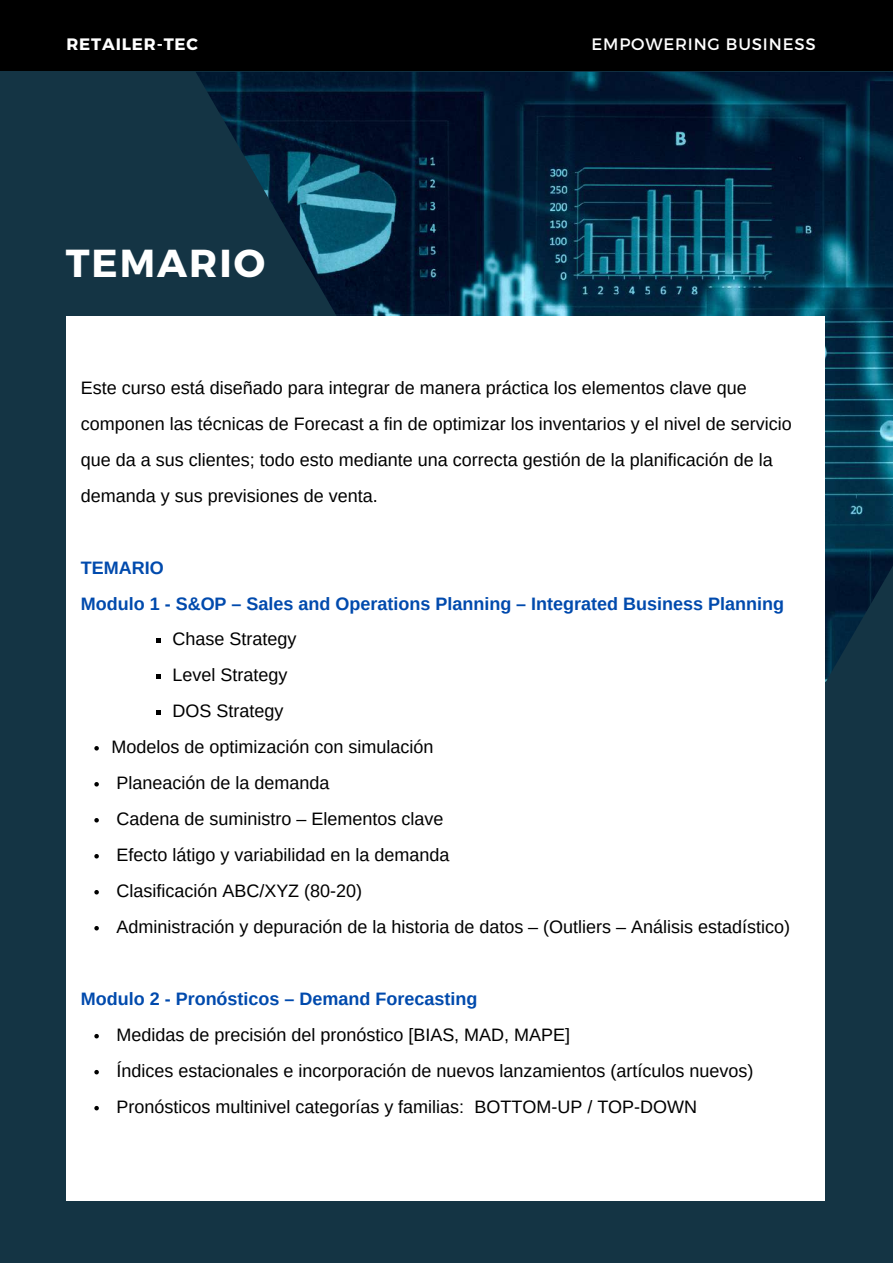
<style>
.page{position:relative;width:893px;height:1264px;background:#fff}
.page>*{position:absolute;margin:0;border:0;box-sizing:border-box;transform-origin:0 0}
.t1{font:700 39px "Montserrat";letter-spacing:.05em;color:#fff}
.t2{font:18px/36px "Arimo";color:#000}
.t3{font:700 18px/36px "Arimo";color:#004aad}
.t4{font:16.5px "Montserrat";letter-spacing:.05em;color:#fff}
.t5{font:700 16.5px "Montserrat";letter-spacing:.05em;color:#fff}
</style>
<div class="page">
<div style="left:0;top:0;width:892px;height:1262px;background:#143444"></div>
<img style="left:196px;top:72px;width:696px;height:850px">
<div style="left:0;top:0;width:892px;height:70px;background:#000"></div>
<div style="left:67px;top:316px;width:757px;height:884px;background:#fff"></div>
<svg style="left:156px;top:638px;width:5px;height:4px"></svg>
<svg style="left:156px;top:674px;width:5px;height:4px"></svg>
<svg style="left:156px;top:710px;width:5px;height:4px"></svg>
<svg style="left:94px;top:746px;width:5px;height:4px"></svg>
<svg style="left:94px;top:782px;width:5px;height:4px"></svg>
<svg style="left:94px;top:818px;width:5px;height:4px"></svg>
<svg style="left:94px;top:854px;width:5px;height:4px"></svg>
<svg style="left:94px;top:890px;width:5px;height:4px"></svg>
<svg style="left:94px;top:926px;width:5px;height:4px"></svg>
<svg style="left:94px;top:1034px;width:5px;height:4px"></svg>
<svg style="left:94px;top:1069px;width:5px;height:5px"></svg>
<svg style="left:94px;top:1105px;width:5px;height:5px"></svg>
<p class="t5" style="left:67px;top:33px;width:133px">RETAILER-TEC</p>
<p class="t4" style="left:591px;top:33px;width:225px">EMPOWERING BUSINESS</p>
<h1 class="t1" style="left:66px;top:238px;width:201px">TEMARIO</h1>
<p class="t2" style="left:81px;top:370px;width:712px">Este curso está diseñado para integrar de manera práctica los elementos clave que componen las técnicas de Forecast a fin de optimizar los inventarios y el nivel de servicio que da a sus clientes; todo esto mediante una correcta gestión de la planificación de la demanda y sus previsiones de venta.</p>
<p class="t3" style="left:81px;top:549px;width:704px">TEMARIO<br>Modulo 1 - S&amp;OP – Sales and Operations Planning – Integrated Business Planning</p>
<p class="t2" style="left:173px;top:620px;width:125px">Chase Strategy</p>
<p class="t2" style="left:173px;top:656px;width:116px">Level Strategy</p>
<p class="t2" style="left:173px;top:692px;width:112px">DOS Strategy</p>
<p class="t2" style="left:111px;top:728px;width:323px">Modelos de optimización con simulación</p>
<p class="t2" style="left:116px;top:764px;width:214px">Planeación de la demanda</p>
<p class="t2" style="left:116px;top:800px;width:328px">Cadena de suministro – Elementos clave</p>
<p class="t2" style="left:116px;top:836px;width:334px">Efecto látigo y variabilidad en la demanda</p>
<p class="t2" style="left:116px;top:872px;width:247px">Clasificación ABC/XYZ (80-20)</p>
<p class="t2" style="left:116px;top:908px;width:675px">Administración y depuración de la historia de datos – (Outliers – Análisis estadístico)</p>
<p class="t3" style="left:81px;top:980px;width:398px">Modulo 2 - Pronósticos – Demand Forecasting</p>
<p class="t2" style="left:116px;top:1016px;width:638px">Medidas de precisión del pronóstico [BIAS, MAD, MAPE]<br>Índices estacionales e incorporación de nuevos lanzamientos (artículos nuevos)<br>Pronósticos multinivel categorías y familias: BOTTOM-UP / TOP-DOWN</p>
</div>
